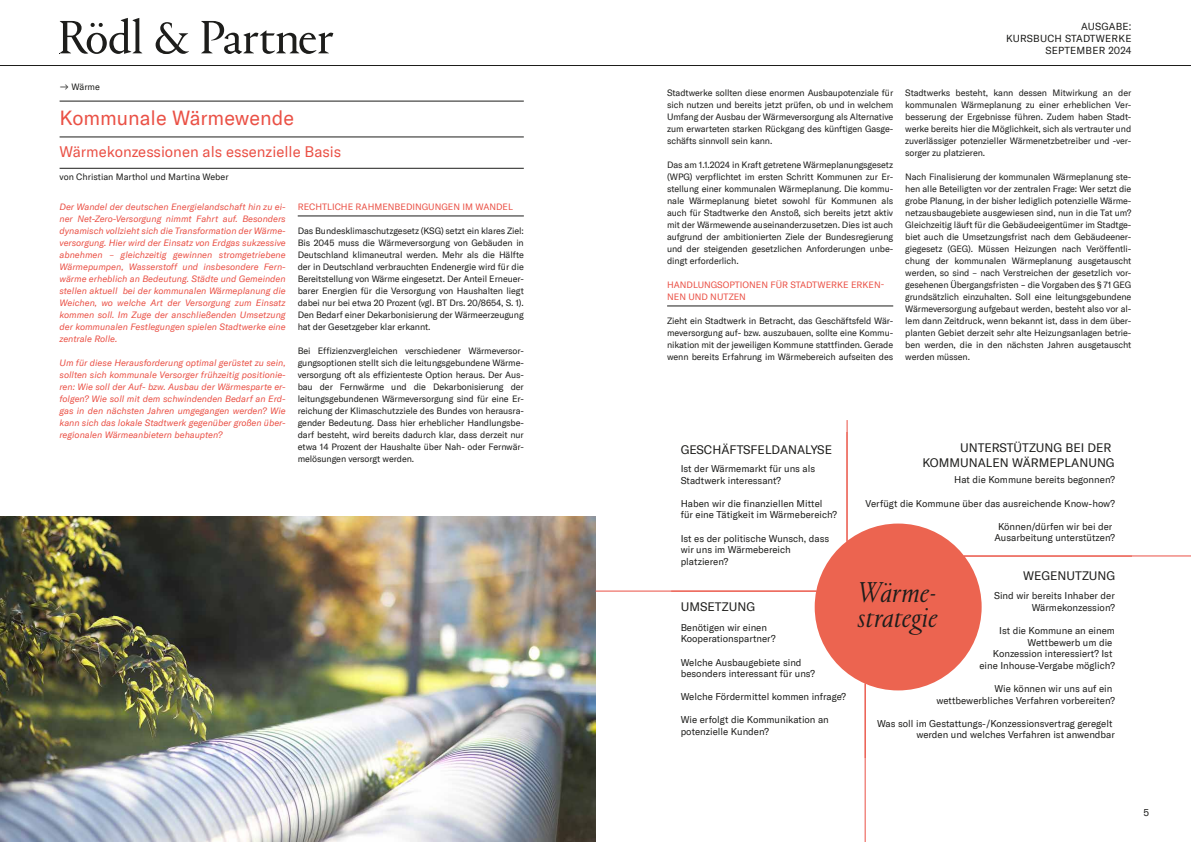
<style>
.page{position:relative;width:1191px;height:842px;background:#fff}
.page>*{position:absolute;margin:0;border:0;box-sizing:border-box;transform-origin:0 0}
.t1{font:italic 300 29.6px/24.8px "Portrait TT";color:#1d1d1b}
.t2{font:20px "GT America";color:#ea5045}
.t3{font:15px "GT America";color:#ea5045}
.t4{font:12.1px/15.1px "GT America";color:#1d1d1b;text-align:right}
.t5{font:10px/12px "GT America";letter-spacing:.02em;color:#1d1d1b;text-align:right}
.t6{font:9.7px/11.6px "GT America";color:#1d1d1b}
.t7{font:9px/12px "GT America";letter-spacing:-.01em;color:#1d1d1b;text-align:justify}
.t8{font:italic 9px/12px "GT America";color:#ea5045;text-align:justify}
.t9{font:9px/12px "GT America";color:#ea5045}
</style>
<div class="page">
<hr style="left:0;top:65px;width:1191px;height:1px;background:#1d1d1b">
<svg style="left:60px;top:18px;width:273px;height:36px"></svg>
<hr style="left:667px;top:306px;width:226px;height:1px;background:#1d1d1b">
<hr style="left:60px;top:101px;width:464px;height:1px;background:#1d1d1b">
<hr style="left:60px;top:137px;width:464px;height:1px;background:#1d1d1b">
<hr style="left:60px;top:168px;width:464px;height:1px;background:#1d1d1b">
<hr style="left:298px;top:216px;width:226px;height:1px;background:#1d1d1b">
<img style="left:0;top:516px;width:595px;height:326px">
<div style="left:814px;top:523px;width:167px;height:167px;background:#ec6450;border-radius:50%"></div>
<hr style="left:960px;top:556px;width:171px;height:1px;background:#ec6450">
<hr style="left:865px;top:666px;width:1px;height:91px;background:#ec6450">
<hr style="left:964px;top:555px;width:227px;height:1px;background:#ea5045">
<hr style="left:595px;top:591px;width:221px;height:1px;background:#ea5045">
<hr style="left:846px;top:420px;width:1px;height:121px;background:#ea5045">
<hr style="left:864px;top:684px;width:1px;height:158px;background:#ea5045">
<p class="t7" style="left:60px;top:81px;width:42px">ʸ Wärme</p>
<h2 class="t2" style="left:60px;top:106px;width:236px">Kommunale Wärmewende</h2>
<h3 class="t3" style="left:60px;top:143px;width:283px">Wärmekonzessionen als essenzielle Basis</h3>
<p class="t7" style="left:60px;top:171px;width:170px">von Christian Marthol und Martina Weber</p>
<p class="t9" style="left:298px;top:201px;width:217px">RECHTLICHE RAHMENBEDINGUNGEN IM WANDEL</p>
<p class="t7" style="left:298px;top:225px;width:228px">Das Bundesklimaschutzgesetz (KSG) setzt ein klares Ziel:<br>Bis 2045 muss die Wärmeversorgung von Gebäuden in Deutschland klimaneutral werden. Mehr als die Hälfte der in Deutschland verbrauchten Endenergie wird für die Bereitstellung von Wärme eingesetzt. Der Anteil Erneuer&shy;barer Energien für die Versorgung von Haushalten liegt dabei nur bei etwa 20 Prozent (vgl. BT Drs. 20/8654, S. 1).<br>Den Bedarf einer Dekarbonisierung der Wärmeerzeugung hat der Gesetzgeber klar erkannt.</p>
<p class="t7" style="left:298px;top:345px;width:228px">Bei Effizienzvergleichen verschiedener Wärmeversor&shy;gungsoptionen stellt sich die leitungsgebundene Wärme&shy;versorgung oft als effizienteste Option heraus. Der Aus&shy;bau der Fernwärme und die Dekarbonisierung der leitungsgebundenen Wärmeversorgung sind für eine Er&shy;reichung der Klimaschutzziele des Bundes von herausra&shy;gender Bedeutung. Dass hier erheblicher Handlungsbe&shy;darf besteht, wird bereits dadurch klar, dass derzeit nur etwa 14 Prozent der Haushalte über Nah- oder Fernwär&shy;melösungen versorgt werden.</p>
<p class="t8" style="left:60px;top:201px;width:228px">Der Wandel der deutschen Energielandschaft hin zu ei&shy;ner Net-Zero-Versorgung nimmt Fahrt auf. Besonders dynamisch vollzieht sich die Transformation der Wärme&shy;versorgung. Hier wird der Einsatz von Erdgas sukzessive abnehmen – gleichzeitig gewinnen stromgetriebene Wärmepumpen, Wasserstoff und insbesondere Fern&shy;wärme erheblich an Bedeutung. Städte und Gemeinden stellen aktuell bei der kommunalen Wärmeplanung die Weichen, wo welche Art der Versorgung zum Einsatz kommen soll. Im Zuge der anschließenden Umsetzung der kommunalen Festlegungen spielen Stadtwerke eine zentrale Rolle.</p>
<p class="t8" style="left:60px;top:357px;width:228px">Um für diese Herausforderung optimal gerüstet zu sein, sollten sich kommunale Versorger frühzeitig positionie&shy;ren: Wie soll der Auf- bzw. Ausbau der Wärmesparte er&shy;folgen? Wie soll mit dem schwindenden Bedarf an Erd&shy;gas in den nächsten Jahren umgegangen werden? Wie kann sich das lokale Stadtwerk gegenüber großen über&shy;regionalen Wärmeanbietern behaupten?</p>
<p class="t5" style="left:1006px;top:20px;width:127px">AUSGABE:<br>KURSBUCH STADTWERKE<br>SEPTEMBER 2024</p>
<p class="t7" style="left:667px;top:87px;width:228px">Stadtwerke sollten diese enormen Ausbaupotenziale für sich nutzen und bereits jetzt prüfen, ob und in welchem Umfang der Ausbau der Wärmeversorgung als Alternative zum erwarteten starken Rückgang des künftigen Gasge&shy;schäfts sinnvoll sein kann.</p>
<p class="t7" style="left:667px;top:159px;width:228px">Das am 1.1.2024 in Kraft getretene Wärmeplanungsgesetz (WPG) verpflichtet im ersten Schritt Kommunen zur Er&shy;stellung einer kommunalen Wärmeplanung. Die kommu&shy;nale Wärmeplanung bietet sowohl für Kommunen als auch für Stadtwerke den Anstoß, sich bereits jetzt aktiv mit der Wärmewende auseinanderzusetzen. Dies ist auch aufgrund der ambitionierten Ziele der Bundesregierung und der steigenden gesetzlichen Anforderungen unbe&shy;dingt erforderlich.</p>
<p class="t9" style="left:667px;top:279px;width:219px">HANDLUNGSOPTIONEN FÜR STADTWERKE ERKEN-<br>NEN UND NUTZEN</p>
<p class="t7" style="left:667px;top:315px;width:228px">Zieht ein Stadtwerk in Betracht, das Geschäftsfeld Wär&shy;meversorgung auf- bzw. auszubauen, sollte eine Kommu&shy;nikation mit der jeweiligen Kommune stattfinden. Gerade wenn bereits Erfahrung im Wärmebereich aufseiten des</p>
<p class="t7" style="left:905px;top:87px;width:228px">Stadtwerks besteht, kann dessen Mitwirkung an der kommunalen Wärmeplanung zu einer erheblichen Ver&shy;besserung der Ergebnisse führen. Zudem haben Stadt&shy;werke bereits hier die Möglichkeit, sich als vertrauter und zuverlässiger potenzieller Wärmenetzbetreiber und -ver&shy;sorger zu platzieren.</p>
<p class="t7" style="left:905px;top:171px;width:228px">Nach Finalisierung der kommunalen Wärmeplanung ste&shy;hen alle Beteiligten vor der zentralen Frage: Wer setzt die grobe Planung, in der bisher lediglich potenzielle Wärme&shy;netzausbaugebiete ausgewiesen sind, nun in die Tat um?<br>Gleichzeitig läuft für die Gebäudeeigentümer im Stadtge&shy;biet auch die Umsetzungsfrist nach dem Gebäudeener&shy;giegesetz (GEG). Müssen Heizungen nach Veröffentli&shy;chung der kommunalen Wärmeplanung ausgetauscht werden, so sind – nach Verstreichen der gesetzlich vor&shy;gesehenen Übergangsfristen - die Vorgaben des § 71 GEG grundsätzlich einzuhalten. Soll eine leitungsgebundene Wärmeversorgung aufgebaut werden, besteht also vor al&shy;lem dann Zeitdruck, wenn bekannt ist, dass in dem über&shy;planten Gebiet derzeit sehr alte Heizungsanlagen betrie&shy;ben werden, die in den nächsten Jahren ausgetauscht werden müssen.</p>
<h3 class="t4" style="left:680px;top:443px;width:153px">GESCHÄFTSFELDANALYSE</h3>
<p class="t6" style="left:680px;top:463px;width:136px">Ist der Wärmemarkt für uns als<br>Stadtwerk interessant?</p>
<p class="t6" style="left:680px;top:497px;width:158px">Haben wir die finanziellen Mittel für eine Tätigkeit im Wärmebereich?</p>
<p class="t6" style="left:680px;top:532px;width:150px">Ist es der politische Wunsch, dass wir uns im Wärmebereich platzieren?</p>
<h3 class="t4" style="left:680px;top:600px;width:76px">UMSETZUNG</h3>
<p class="t6" style="left:680px;top:621px;width:96px">Benötigen wir einen<br>Kooperationspartner?</p>
<p class="t6" style="left:680px;top:656px;width:136px">Welche Ausbaugebiete sind besonders interessant für uns?</p>
<p class="t6" style="left:680px;top:691px;width:167px">Welche Fördermittel kommen infrage?</p>
<p class="t6" style="left:680px;top:714px;width:150px">Wie erfolgt die Kommunikation an potenzielle Kunden?</p>
<h3 class="t4" style="left:922px;top:440px;width:194px">UNTERSTÜTZUNG BEI DER<br>KOMMUNALEN WÄRMEPLANUNG</h3>
<p class="t6" style="left:954px;top:474px;width:162px">Hat die Kommune bereits begonnen?</p>
<p class="t6" style="left:865px;top:497px;width:251px">Verfügt die Kommune über das ausreichende Know-how?</p>
<p class="t6" style="left:994px;top:521px;width:122px;text-align:center">Können/dürfen wir bei der<br>Ausarbeitung unterstützen?</p>
<h3 class="t4" style="left:1023px;top:568px;width:94px">WEGENUTZUNG</h3>
<h1 class="t1" style="left:857px;top:580px;width:81px">Wärme&shy;strategie</h1>
<p class="t6" style="left:994px;top:590px;width:122px;text-align:right">Sind wir bereits Inhaber der<br>Wärmekonzession?</p>
<p class="t6" style="left:979px;top:625px;width:137px;text-align:right">Ist die Kommune an einem<br>Wettbewerb um die<br>Konzession interessiert? Ist eine Inhouse-Vergabe möglich?</p>
<p class="t6" style="left:936px;top:683px;width:180px;text-align:right">Wie können wir uns auf ein wettbewerbliches Verfahren vorbereiten?</p>
<p class="t6" style="left:877px;top:718px;width:239px;text-align:right">Was soll im Gestattungs-/Konzessionsvertrag geregelt werden und welches Verfahren ist anwendbar</p>
<p class="t5" style="left:1143px;top:806px;width:7px">5</p>
</div>
